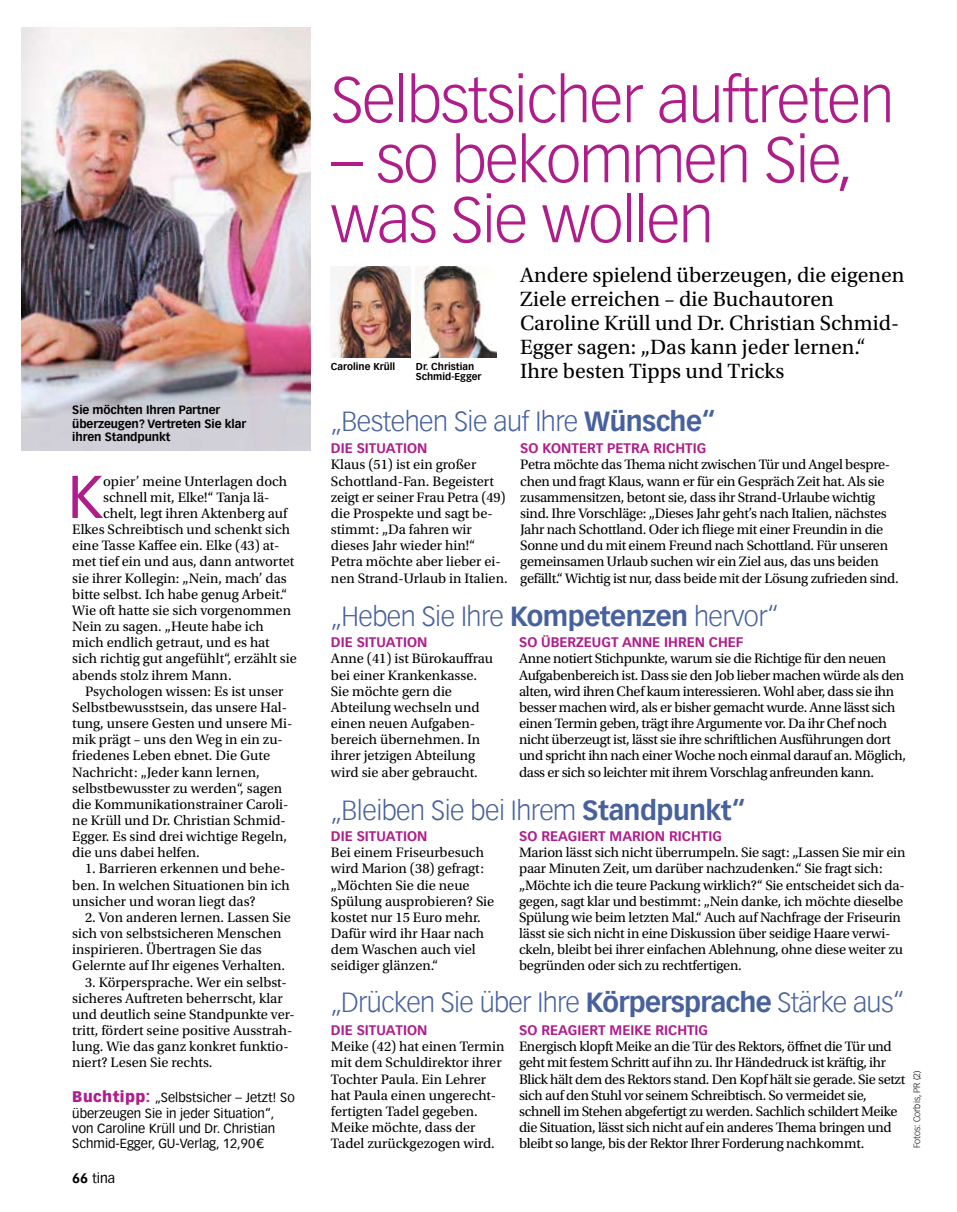
<style>
.page{position:relative;width:957px;height:1212px;background:#fff}
.page>*{position:absolute;margin:0;border:0;box-sizing:border-box;transform-origin:0 0}
.t1{font:300 63px/60px "Vectora Com";letter-spacing:-.025em;color:#af1d8a}
.t2{font:59.25px "Vectora Com";color:#af1d8a}
.t3{font:300 27px "Vectora Com";letter-spacing:-.02em;color:#47619d}
.t4{font:21.75px/24px "Utopia Std";color:#000}
.t5{font:14.4px/16.2px "Utopia Std";letter-spacing:-.015em;color:#000}
.t6{font:700 13.5px "Vectora Com";color:#af1d8a}
.t7{font:13.5px "Vectora Com";color:#000}
.t8{font:12.9px/15.3px "Vectora Com";color:#000}
.t9{font:700 11.7px/13.5px "Vectora Com";letter-spacing:-.01em;color:#000}
.t10{font:700 9.75px/10.5px "Vectora Com";color:#000}
.t11{font:300 9px "Vectora Com";color:#000}
.s1{font-weight:900;font-size:15px;color:#af1d8a}
.s2{font-weight:700}
</style>
<div class="page">
<img style="left:21px;top:27px;width:289px;height:424px">
<img style="left:331px;top:266px;width:80px;height:91px">
<img style="left:416px;top:266px;width:80px;height:91px">
<p class="t9" style="left:72px;top:403px;width:175px">Sie möchten Ihren Partner überzeugen? Vertreten Sie klar ihren Standpunkt</p>
<h2 class="t2" style="left:68px;top:461px;width:37px">K</h2>
<p class="t5" style="left:103px;top:473px;width:186px">opier’ meine Unterlagen doch</p>
<p class="t5" style="left:103px;top:489px;width:168px">schnell mit, Elke!“ Tanja lä-</p>
<p class="t5" style="left:103px;top:505px;width:186px">chelt, legt ihren Aktenberg auf</p>
<p class="t5" style="left:72px;top:522px;width:219px">Elkes Schreibtisch und schenkt sich</p>
<p class="t5" style="left:72px;top:538px;width:208px">eine Tasse Kaffee ein. Elke (43) at-</p>
<p class="t5" style="left:72px;top:554px;width:224px">met tief ein und aus, dann antwortet</p>
<p class="t5" style="left:72px;top:570px;width:216px">sie ihrer Kollegin: „Nein, mach’ das</p>
<p class="t5" style="left:72px;top:586px;width:216px">bitte selbst. Ich habe genug Arbeit.“</p>
<p class="t5" style="left:72px;top:602px;width:220px">Wie oft hatte sie sich vorgenommen</p>
<p class="t5" style="left:72px;top:618px;width:193px">Nein zu sagen. „Heute habe ich</p>
<p class="t5" style="left:72px;top:635px;width:199px">mich endlich getraut, und es hat</p>
<p class="t5" style="left:72px;top:651px;width:226px">sich richtig gut angefühlt“, erzählt sie</p>
<p class="t5" style="left:72px;top:667px;width:161px">abends stolz ihrem Mann.</p>
<p class="t5" style="left:85px;top:683px;width:200px">Psychologen wissen: Es ist unser</p>
<p class="t5" style="left:72px;top:699px;width:216px">Selbstbewusstsein, das unsere Hal-</p>
<p class="t5" style="left:72px;top:715px;width:222px">tung, unsere Gesten und unsere Mi-</p>
<p class="t5" style="left:72px;top:732px;width:212px">mik prägt – uns den Weg in ein zu-</p>
<p class="t5" style="left:72px;top:748px;width:199px">friedenes Leben ebnet. Die Gute</p>
<p class="t5" style="left:72px;top:764px;width:189px">Nachricht: „Jeder kann lernen,</p>
<p class="t5" style="left:72px;top:780px;width:211px">selbstbewusster zu werden“, sagen</p>
<p class="t5" style="left:72px;top:796px;width:218px">die Kommunikationstrainer Caroli-</p>
<p class="t5" style="left:72px;top:812px;width:215px">ne Krüll und Dr. Christian Schmid-</p>
<p class="t5" style="left:72px;top:829px;width:216px">Egger. Es sind drei wichtige Regeln,</p>
<p class="t5" style="left:72px;top:845px;width:129px">die uns dabei helfen.</p>
<p class="t5" style="left:72px;top:861px;width:219px;text-indent:13px">1. Barrieren erkennen und behe&shy;ben. In welchen Situationen bin ich unsicher und woran liegt das?</p>
<p class="t5" style="left:72px;top:909px;width:220px;text-indent:13px">2. Von anderen lernen. Lassen Sie sich von selbstsicheren Menschen inspirieren. Übertragen Sie das Gelernte auf Ihr eigenes Verhalten.</p>
<p class="t5" style="left:72px;top:974px;width:224px;text-indent:13px">3. Körpersprache. Wer ein selbst&shy;sicheres Auftreten beherrscht, klar und deutlich seine Standpunkte ver&shy;tritt, fördert seine positive Ausstrah&shy;lung. Wie das ganz konkret funktio&shy;niert? Lesen Sie rechts.</p>
<p class="t8" style="left:72px;top:1090px;width:224px"><span class="s1">Buchtipp:</span> „Selbstsicher – Jetzt! So überzeugen Sie in jeder Situation“, von Caroline Krüll und Dr. Christian Schmid-Egger, GU-Verlag, 12,90€</p>
<p class="t7" style="left:72px;top:1170px;width:44px"><span class="s2">66</span> tina</p>
<h1 class="t1" style="left:331px;top:70px;width:565px">Selbstsicher auftreten</h1>
<h1 class="t1" style="left:331px;top:130px;width:523px">– so bekommen Sie, was Sie wollen</h1>
<p class="t10" style="left:331px;top:361px;width:66px">Caroline Krüll</p>
<p class="t10" style="left:416px;top:361px;width:67px">Dr. Christian<br>Schmid-Egger</p>
<h3 class="t4" style="left:520px;top:264px;width:386px">Andere spielend überzeugen, die eigenen Ziele erreichen – die Buchautoren Caroline Krüll und Dr. Christian Schmid-Egger sagen: „Das kann jeder lernen.“ Ihre besten Tipps und Tricks</h3>
<h3 class="t3" style="left:331px;top:405px;width:385px">„Bestehen Sie auf Ihre <span class="s2">Wünsche“</span></h3>
<p class="t6" style="left:331px;top:440px;width:98px">Die Situation</p>
<p class="t5" style="left:331px;top:457px;width:178px">Klaus (51) ist ein großer<br>Schottland-Fan. Begeistert zeigt er seiner Frau Petra (49) die Prospekte und sagt be&shy;stimmt: „Da fahren wir dieses Jahr wieder hin!“<br>Petra möchte aber lieber ei&shy;nen Strand-Urlaub in Italien.</p>
<p class="t6" style="left:520px;top:440px;width:187px">So Kontert Petra richtig</p>
<p class="t5" style="left:520px;top:457px;width:380px">Petra möchte das Thema nicht zwischen Tür und Angel bespre&shy;chen und fragt Klaus, wann er für ein Gespräch Zeit hat. Als sie zusammensitzen, betont sie, dass ihr Strand-Urlaube wichtig sind. Ihre Vorschläge: „Dieses Jahr geht’s nach Italien, nächstes Jahr nach Schottland. Oder ich fliege mit einer Freundin in die Sonne und du mit einem Freund nach Schottland. Für unseren gemeinsamen Urlaub suchen wir ein Ziel aus, das uns beiden gefällt.“ Wichtig ist nur, dass beide mit der Lösung zufrieden sind.</p>
<h3 class="t3" style="left:331px;top:600px;width:449px">„Heben Sie Ihre <span class="s2">Kompetenzen</span> hervor“</h3>
<p class="t6" style="left:331px;top:634px;width:98px">Die Situation</p>
<p class="t5" style="left:331px;top:651px;width:164px">Anne (41) ist Bürokauffrau bei einer Krankenkasse.<br>Sie möchte gern die<br>Abteilung wechseln und einen neuen Aufgaben&shy;bereich übernehmen. In ihrer jetzigen Abteilung wird sie aber gebraucht.</p>
<p class="t6" style="left:519px;top:634px;width:226px">So überzeugt Anne ihren Chef</p>
<p class="t5" style="left:519px;top:651px;width:388px">Anne notiert Stichpunkte, warum sie die Richtige für den neuen Aufgabenbereich ist. Dass sie den Job lieber machen würde als den alten, wird ihren Chef kaum interessieren. Wohl aber, dass sie ihn besser machen wird, als er bisher gemacht wurde. Anne lässt sich einen Termin geben, trägt ihre Argumente vor. Da ihr Chef noch nicht überzeugt ist, lässt sie ihre schriftlichen Ausführungen dort und spricht ihn nach einer Woche noch einmal darauf an. Möglich, dass er sich so leichter mit ihrem Vorschlag anfreunden kann.</p>
<h3 class="t3" style="left:331px;top:794px;width:415px">„Bleiben Sie bei Ihrem <span class="s2">Standpunkt“</span></h3>
<p class="t6" style="left:331px;top:828px;width:98px">Die Situation</p>
<p class="t5" style="left:331px;top:845px;width:165px">Bei einem Friseurbesuch wird Marion (38) gefragt: „Möchten Sie die neue<br>Spülung ausprobieren? Sie kostet nur 15 Euro mehr.<br>Dafür wird ihr Haar nach dem Waschen auch viel seidiger glänzen.“</p>
<p class="t6" style="left:519px;top:828px;width:204px">So reagiert Marion richtig</p>
<p class="t5" style="left:519px;top:845px;width:388px">Marion lässt sich nicht überrumpeln. Sie sagt: „Lassen Sie mir ein paar Minuten Zeit, um darüber nachzudenken.“ Sie fragt sich: „Möchte ich die teure Packung wirklich?“ Sie entscheidet sich da&shy;gegen, sagt klar und bestimmt: „Nein danke, ich möchte dieselbe Spülung wie beim letzten Mal.“ Auch auf Nachfrage der Friseurin lässt sie sich nicht in eine Diskussion über seidige Haare verwi&shy;ckeln, bleibt bei ihrer einfachen Ablehnung, ohne diese weiter zu begründen oder sich zu rechtfertigen.</p>
<h3 class="t3" style="left:331px;top:986px;width:574px">„Drücken Sie über Ihre <span class="s2">Körpersprache</span> Stärke aus“</h3>
<p class="t6" style="left:331px;top:1022px;width:98px">Die Situation</p>
<p class="t5" style="left:331px;top:1039px;width:175px">Meike (42) hat einen Termin mit dem Schuldirektor ihrer<br>Tochter Paula. Ein Lehrer hat Paula einen ungerecht&shy;fertigten Tadel gegeben.<br>Meike möchte, dass der<br>Tadel zurückgezogen wird.</p>
<p class="t6" style="left:519px;top:1022px;width:190px">So reagiert Meike richtig</p>
<p class="t5" style="left:519px;top:1039px;width:387px">Energisch klopft Meike an die Tür des Rektors, öffnet die Tür und geht mit festem Schritt auf ihn zu. Ihr Händedruck ist kräftig, ihr Blick hält dem des Rektors stand. Den Kopf hält sie gerade. Sie setzt sich auf den Stuhl vor seinem Schreibtisch. So vermeidet sie, schnell im Stehen abgefertigt zu werden. Sachlich schildert Meike die Situation, lässt sich nicht auf ein anderes Thema bringen und bleibt so lange, bis der Rektor Ihrer Forderung nachkommt.</p>
<p class="t11" style="left:911px;top:1148px;width:79px;rotate:-90deg">Fotos: Corbis, PR (2)</p>
</div>
